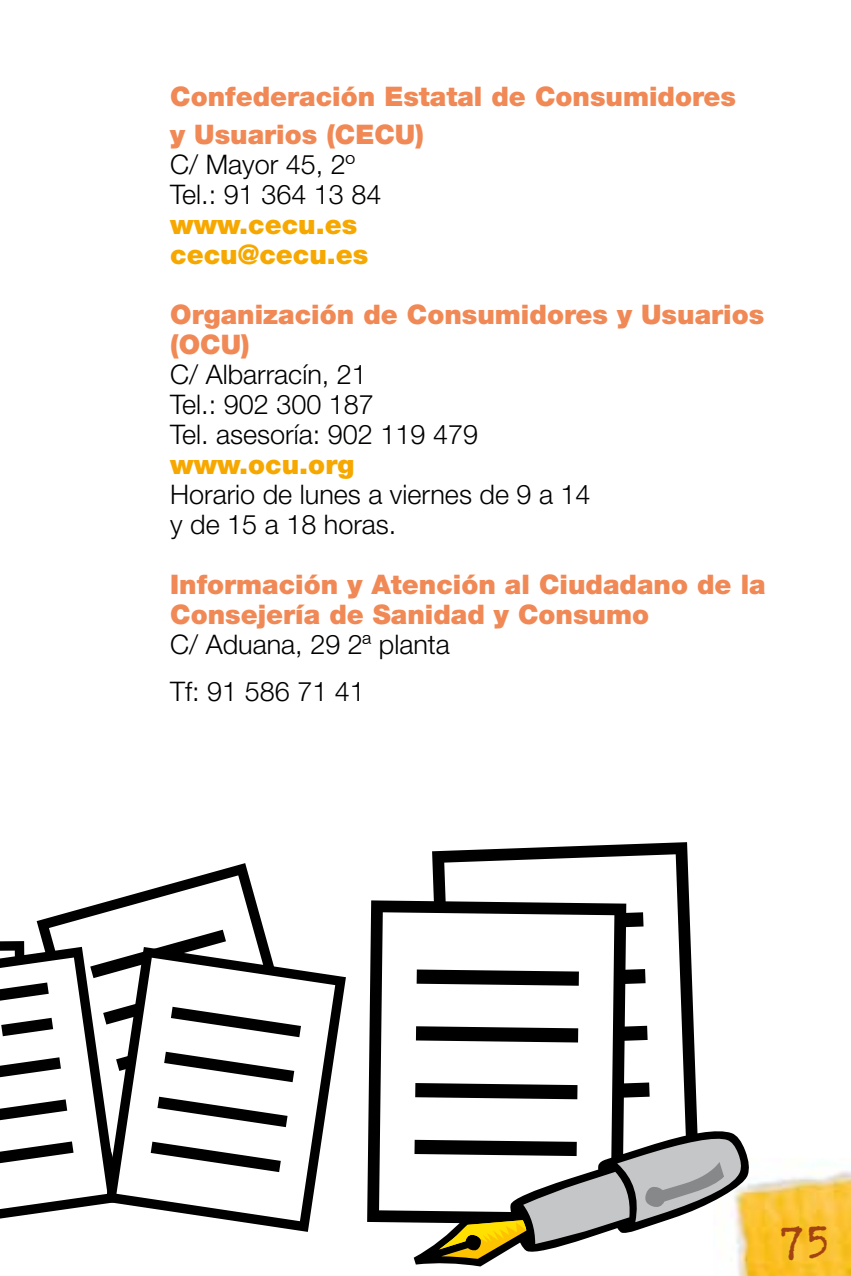
<style>
.page{position:relative;width:851px;height:1276px;background:#fff}
.page>*{position:absolute;margin:0;border:0;box-sizing:border-box;transform-origin:0 0}
.t1{font:48px "Trixie";color:#a24311}
.t2{font:900 27px/30px "Helvetica Neue";color:#f08956}
.t3{font:300 27px/30px "Helvetica Neue";color:#000}
.t4{font:900 27px/30px "Helvetica Neue";color:#f6a800}
</style>
<div class="page">
<img style="left:738px;top:1171px;width:112px;height:105px">
<svg style="left:432px;top:842px;width:266px;height:286px"></svg>
<svg style="left:626px;top:912px;width:17px;height:20px"></svg>
<svg style="left:37px;top:863px;width:227px;height:66px"></svg>
<svg style="left:215px;top:970px;width:131px;height:262px"></svg>
<svg style="left:0;top:929px;width:301px;height:289px"></svg>
<svg style="left:367px;top:900px;width:259px;height:323px"></svg>
<svg style="left:416px;top:969px;width:229px;height:20px"></svg>
<svg style="left:416px;top:1025px;width:231px;height:20px"></svg>
<svg style="left:415px;top:1082px;width:234px;height:20px"></svg>
<svg style="left:413px;top:1128px;width:336px;height:138px"></svg>
<svg style="left:414px;top:1136px;width:327px;height:122px"></svg>
<p class="t2" style="left:170px;top:77px;width:567px;line-height:38.4px">Confederación Estatal de Consumidores y Usuarios (CECU)</p>
<p class="t3" style="left:170px;top:149px;width:213px">C/ Mayor 45, 2º<br>Tel.: 91 364 13 84</p>
<p class="t4" style="left:170px;top:210px;width:200px">www.cecu.es cecu@cecu.es</p>
<p class="t2" style="left:170px;top:300px;width:595px">Organización de Consumidores y Usuarios (OCU)</p>
<p class="t3" style="left:170px;top:359px;width:309px">C/ Albarracín, 21<br>Tel.: 902 300 187<br>Tel. asesoría: 902 119 479</p>
<p class="t4" style="left:170px;top:450px;width:186px">www.ocu.org</p>
<p class="t3" style="left:170px;top:479px;width:422px">Horario de lunes a viernes de 9 a 14 y de 15 a 18 horas.</p>
<p class="t2" style="left:170px;top:569px;width:597px">Información y Atención al Ciudadano de la<br>Consejería de Sanidad y Consumo</p>
<p class="t3" style="left:170px;top:621px;width:281px;line-height:47.1px">C/ Aduana, 29 2ª planta<br>Tf: 91 586 71 41</p>
<h1 class="t1" style="left:777px;top:1207px;width:54px">75</h1>
</div>
